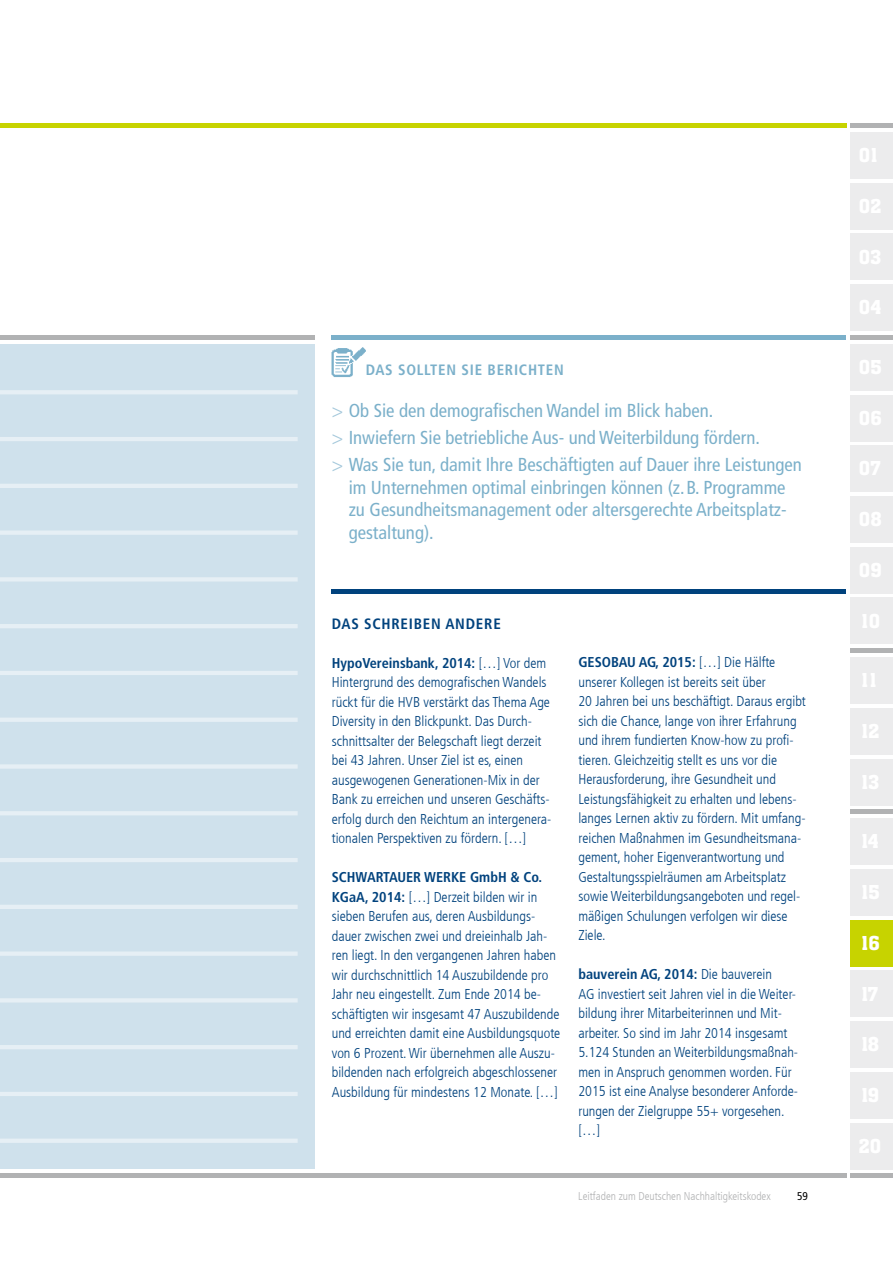
<style>
.page{position:relative;width:893px;height:1263px;background:#fff}
.page>*{position:absolute;margin:0;border:0;box-sizing:border-box;transform-origin:0 0}
.t1{font:500 21px "Aachen Std";color:#fff}
.t2{font:condensed 18.75px/27px "Frutiger LT Com";color:#7bb0ca}
.t3{font:700 condensed 15px "Frutiger LT Com";letter-spacing:.05em;color:#7bb0ca}
.t4{font:700 condensed 15px "Frutiger LT Com";letter-spacing:.05em;color:#00427d}
.t5{font:300 condensed 14.25px/19.5px "Frutiger LT Com";color:#00427d}
.t6{font:300 condensed 11.25px "Frutiger LT Com";color:#b1b2b3}
.t7{font:condensed 11.25px "Frutiger LT Com";color:#000}
.s1{font-weight:300;font-size:18.9px;color:#a4c8db}
.s2{font-weight:700}
</style>
<div class="page">
<div style="left:850px;top:132px;width:43px;height:47px;background:#ececed"></div>
<div style="left:850px;top:183px;width:43px;height:46px;background:#ececed"></div>
<div style="left:850px;top:234px;width:43px;height:46px;background:#ececed"></div>
<div style="left:850px;top:284px;width:43px;height:47px;background:#ececed"></div>
<div style="left:850px;top:335px;width:43px;height:5px;background:#b1b2b3"></div>
<div style="left:850px;top:123px;width:43px;height:5px;background:#b1b2b3"></div>
<div style="left:850px;top:648px;width:43px;height:5px;background:#b1b2b3"></div>
<hr style="left:850px;top:810px;width:43px;height:4px;background:#b1b2b3">
<hr style="left:850px;top:1174px;width:43px;height:4px;background:#b1b2b3">
<div style="left:850px;top:344px;width:43px;height:46px;background:#ececed"></div>
<div style="left:850px;top:395px;width:43px;height:46px;background:#ececed"></div>
<div style="left:850px;top:446px;width:43px;height:46px;background:#ececed"></div>
<div style="left:850px;top:496px;width:43px;height:47px;background:#ececed"></div>
<div style="left:850px;top:547px;width:43px;height:46px;background:#ececed"></div>
<div style="left:850px;top:598px;width:43px;height:46px;background:#ececed"></div>
<div style="left:850px;top:657px;width:43px;height:47px;background:#ececed"></div>
<div style="left:850px;top:708px;width:43px;height:46px;background:#ececed"></div>
<div style="left:850px;top:759px;width:43px;height:46px;background:#ececed"></div>
<div style="left:850px;top:819px;width:43px;height:46px;background:#ececed"></div>
<div style="left:850px;top:869px;width:43px;height:46px;background:#ececed"></div>
<div style="left:850px;top:971px;width:43px;height:46px;background:#ececed"></div>
<div style="left:850px;top:1021px;width:43px;height:47px;background:#ececed"></div>
<div style="left:850px;top:1072px;width:43px;height:46px;background:#ececed"></div>
<div style="left:850px;top:1123px;width:43px;height:46px;background:#ececed"></div>
<hr style="left:0;top:1174px;width:846px;height:4px;background:#b1b2b3">
<div style="left:0;top:123px;width:846px;height:5px;background:#c7d300"></div>
<div style="left:332px;top:335px;width:514px;height:5px;background:#7bb0ca"></div>
<hr style="left:332px;top:589px;width:514px;height:4px;background:#00427d">
<div style="left:850px;top:920px;width:43px;height:46px;background:#c7d300"></div>
<div style="left:0;top:335px;width:315px;height:5px;background:#b1b2b3"></div>
<div style="left:0;top:344px;width:315px;height:825px;background:#cfe1ec"></div>
<hr style="left:0;top:390px;width:298px;height:4px;background:#e6eff5">
<hr style="left:0;top:437px;width:298px;height:4px;background:#e6eff5">
<hr style="left:0;top:484px;width:298px;height:4px;background:#e6eff5">
<div style="left:0;top:530px;width:298px;height:5px;background:#e6eff5"></div>
<hr style="left:0;top:577px;width:298px;height:4px;background:#e6eff5">
<hr style="left:0;top:624px;width:298px;height:4px;background:#e6eff5">
<hr style="left:0;top:671px;width:298px;height:4px;background:#e6eff5">
<hr style="left:0;top:718px;width:298px;height:4px;background:#e6eff5">
<div style="left:0;top:764px;width:298px;height:5px;background:#e6eff5"></div>
<hr style="left:0;top:811px;width:298px;height:4px;background:#e6eff5">
<hr style="left:0;top:858px;width:298px;height:4px;background:#e6eff5">
<hr style="left:0;top:905px;width:298px;height:4px;background:#e6eff5">
<div style="left:0;top:951px;width:298px;height:5px;background:#e6eff5"></div>
<hr style="left:0;top:998px;width:298px;height:4px;background:#e6eff5">
<hr style="left:0;top:1045px;width:298px;height:4px;background:#e6eff5">
<hr style="left:0;top:1092px;width:298px;height:4px;background:#e6eff5">
<div style="left:0;top:1138px;width:298px;height:5px;background:#e6eff5"></div>
<img style="left:332px;top:347px;width:34px;height:30px">
<p class="t3" style="left:366px;top:361px;width:200px">DAS SOLLTEN SIE BERICHTEN</p>
<h2 class="t2" style="left:332px;top:397px;width:472px"><span class="s1">&gt;</span> Ob Sie den demografischen Wandel im Blick haben.<br><span class="s1">&gt;</span> Inwiefern Sie betriebliche Aus- und Weiterbildung fördern.<br><span class="s1">&gt;</span> Was Sie tun, damit Ihre Beschäftigten auf Dauer ihre Leistungen</h2>
<h2 class="t2" style="left:349px;top:476px;width:439px;line-height:22.5px;text-align:justify">im Unternehmen optimal einbringen können (z.B. Programme zu Gesundheitsmanagement oder altersgerechte Arbeitsplatz&shy;gestaltung).</h2>
<p class="t4" style="left:332px;top:614px;width:171px">DAS SCHREIBEN ANDERE</p>
<p class="t5" style="left:332px;top:653px;width:221px"><span class="s2">HypoVereinsbank, 2014:</span> […] Vor dem Hintergrund des demografischen Wandels rückt für die HVB verstärkt das Thema Age Diversity in den Blickpunkt. Das Durch&shy;schnittsalter der Belegschaft liegt derzeit bei 43 Jahren. Unser Ziel ist es, einen ausgewogenen Generationen-Mix in der Bank zu erreichen und unseren Geschäfts&shy;erfolg durch den Reichtum an intergenera&shy;tionalen Perspektiven zu fördern. […]</p>
<p class="t5" style="left:332px;top:867px;width:230px"><span class="s2">SCHWARTAUER WERKE GmbH &amp; Co.<br>KGaA, 2014:</span> […] Derzeit bilden wir in sieben Berufen aus, deren Ausbildungs&shy;dauer zwischen zwei und dreieinhalb Jah&shy;ren liegt. In den vergangenen Jahren haben wir durchschnittlich 14 Auszubildende pro Jahr neu eingestellt. Zum Ende 2014 be&shy;schäftigten wir insgesamt 47 Auszubildende und erreichten damit eine Ausbildungsquote von 6 Prozent. Wir übernehmen alle Auszu&shy;bildenden nach erfolgreich abgeschlossener Ausbildung für mindestens 12 Monate. […]</p>
<p class="t5" style="left:578px;top:653px;width:229px"><span class="s2">GESOBAU AG, 2015:</span> […] Die Hälfte unserer Kollegen ist bereits seit über<br>20 Jahren bei uns beschäftigt. Daraus ergibt sich die Chance, lange von ihrer Erfahrung und ihrem fundierten Know-how zu profi&shy;tieren. Gleichzeitig stellt es uns vor die Herausforderung, ihre Gesundheit und Leistungsfähigkeit zu erhalten und lebens&shy;langes Lernen aktiv zu fördern. Mit umfang&shy;reichen Maßnahmen im Gesundheitsmana&shy;gement, hoher Eigenverantwortung und Gestaltungsspielräumen am Arbeitsplatz sowie Weiterbildungsangeboten und regel&shy;mäßigen Schulungen verfolgen wir diese Ziele.</p>
<p class="t5" style="left:578px;top:965px;width:221px"><span class="s2">bauverein AG, 2014:</span> Die bauverein<br>AG investiert seit Jahren viel in die Weiter&shy;bildung ihrer Mitarbeiterinnen und Mit&shy;arbeiter. So sind im Jahr 2014 insgesamt 5.124 Stunden an Weiterbildungsmaßnah&shy;men in Anspruch genommen worden. Für 2015 ist eine Analyse besonderer Anforde&shy;rungen der Zielgruppe 55+ vorgesehen. […]</p>
<p class="t6" style="left:578px;top:1189px;width:194px">Leitfaden zum Deutschen Nachhaltigkeitskodex</p>
<p class="t7" style="left:797px;top:1190px;width:12px">59</p>
<h1 class="t1" style="left:862px;top:931px;width:20px">16</h1>
</div>
